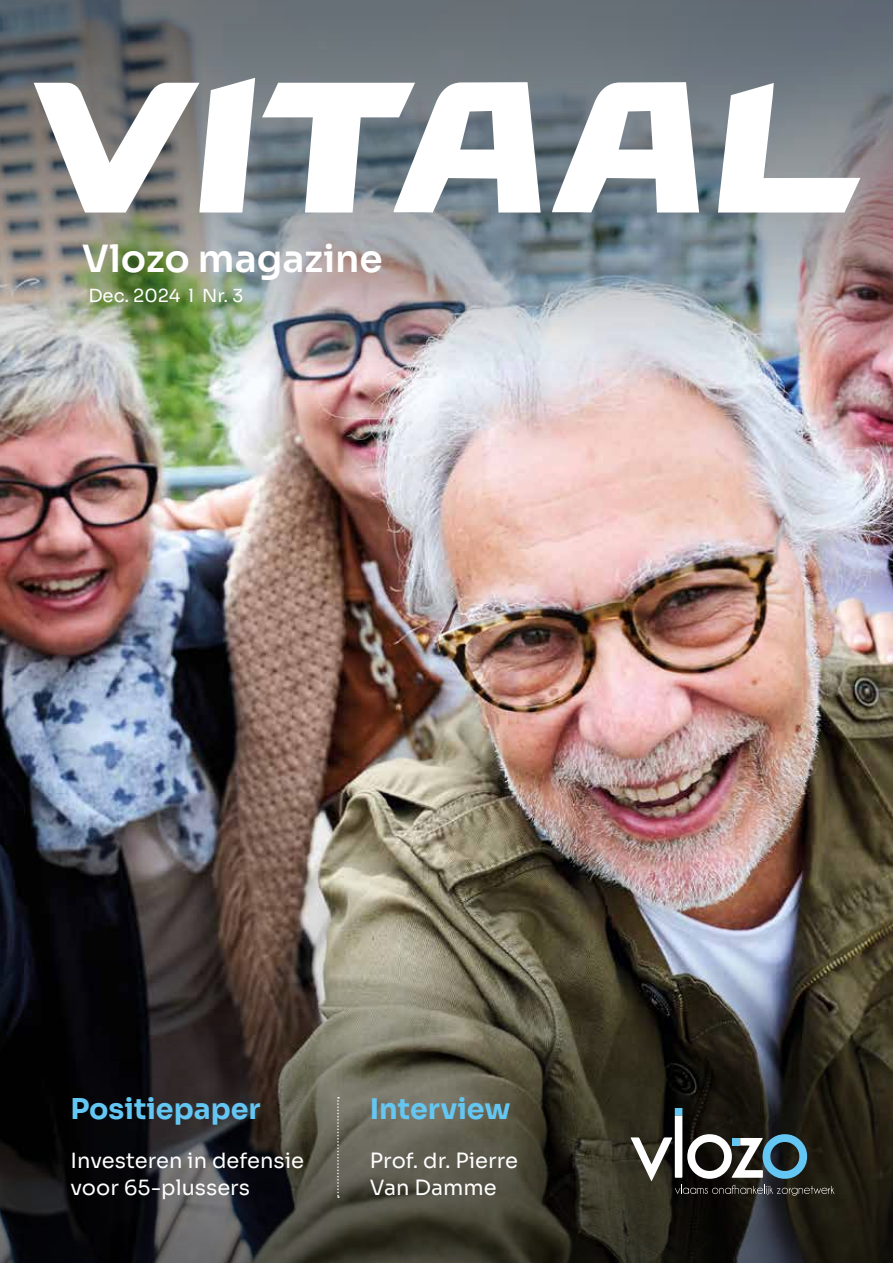
<style>
.page{position:relative;width:893px;height:1263px;background:#fff}
.page>*{position:absolute;margin:0;border:0;box-sizing:border-box;transform-origin:0 0}
.t1{font:185.4px "ARMS";letter-spacing:-.01em;color:#fff}
.t2{font:600 37.5px "Sora";color:#fff}
.t3{font:700 28.5px "Sora";color:#64c7f3}
.t4{font:21px/27px "Sora";color:#fff}
.t5{font:18px "Sora";color:#fff}
</style>
<div class="page">
<img style="left:0;top:566px;width:893px;height:240px">
<img style="left:0;top:806px;width:893px;height:457px">
<svg style="left:337px;top:1097px;width:2px;height:101px"></svg>
<div style="left:675px;top:1108px;width:7px;height:7px;background:#64c7f3"></div>
<svg style="left:630px;top:1115px;width:204px;height:81px"></svg>
<img style="left:0;top:0;width:893px;height:566px">
<h1 class="t1" style="left:28px;top:28px;width:839px">Vitaal</h1>
<h2 class="t2" style="left:82px;top:227px;width:303px">Vlozo magazine</h2>
<p class="t5" style="left:88px;top:280px;width:157px">Dec. 2024 l Nr. 3</p>
<h3 class="t3" style="left:70px;top:1085px;width:192px">Positiepaper</h3>
<p class="t4" style="left:70px;top:1144px;width:235px">Investeren in defensie voor 65-plussers</p>
<h3 class="t3" style="left:370px;top:1085px;width:143px">Interview</h3>
<p class="t4" style="left:370px;top:1144px;width:150px">Prof. dr. Pierre<br>Van Damme</p>
</div>
